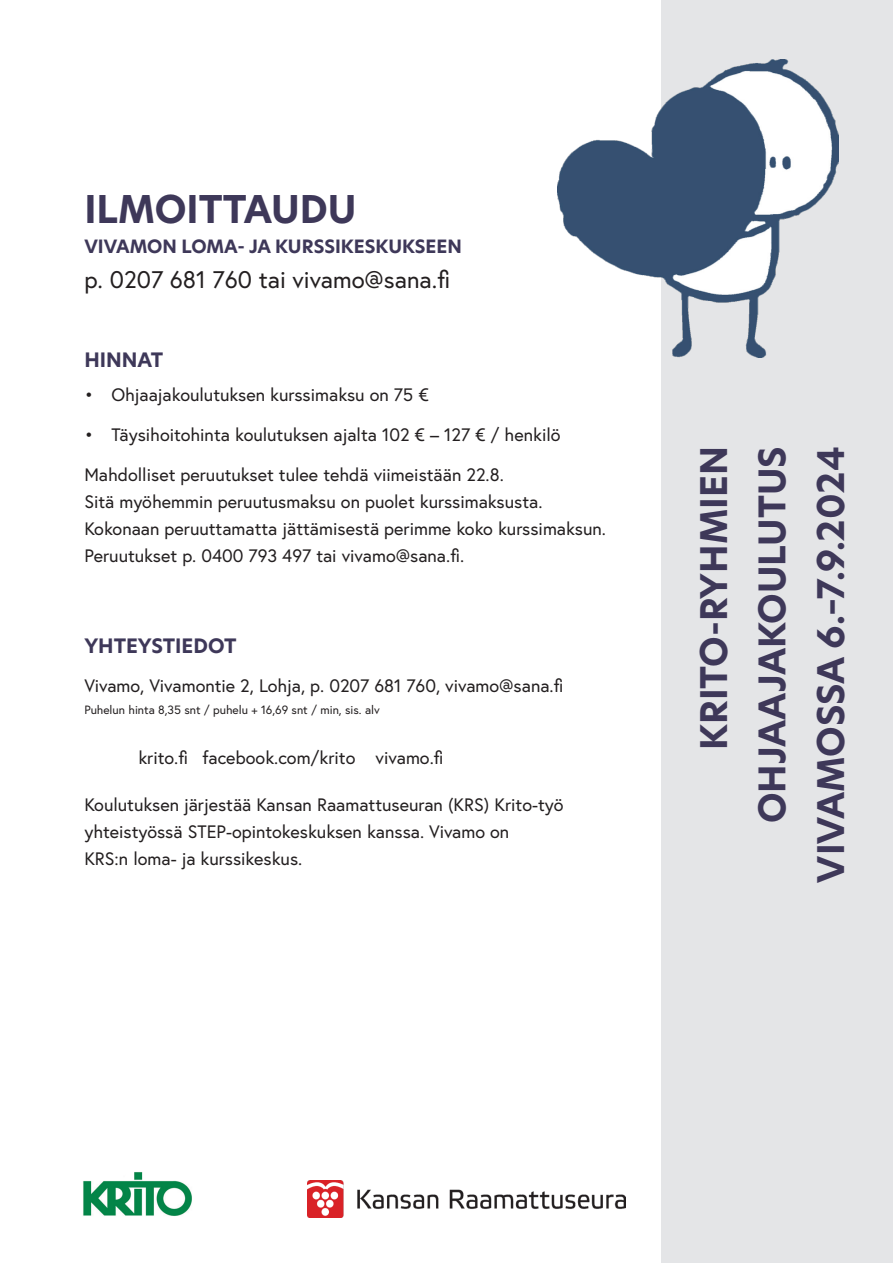
<style>
.page{position:relative;width:893px;height:1263px;background:#fff}
.page>*{position:absolute;margin:0;border:0;box-sizing:border-box;transform-origin:0 0}
.Väliotsikko{font:700 37.5px "New Hero";color:#3e3859}
.t1{font:700 36px/58.5px "New Hero";color:#3e3859;text-align:right}
.t2{font:24px "Europa";color:#231f20}
.Väliotsikko-2{font:700 19.5px "New Hero";color:#3e3859}
.t3{font:18px/27px "Europa";color:#231f20}
.Väliotsikko-3{font:700 18px "New Hero";color:#3e3859}
.t4{font:12px "Europa";color:#231f20}
</style>
<div class="page">
<div style="left:661px;top:0;width:232px;height:1263px;background:#e4e5e7"></div>
<img style="left:83px;top:1172px;width:109px;height:44px">
<img style="left:307px;top:1181px;width:319px;height:36px">
<img style="left:558px;top:60px;width:281px;height:298px">
<p class="Väliotsikko" style="left:84px;top:183px;width:274px">ILMOITTAUDU</p>
<p class="Väliotsikko-3" style="left:84px;top:234px;width:379px">VIVAMON LOMA- JA KURSSIKESKUKSEEN</p>
<p class="t2" style="left:84px;top:265px;width:367px">p. 0207 681 760 tai vivamo@sana.fi</p>
<p class="Väliotsikko-2" style="left:84px;top:347px;width:80px">HINNAT</p>
<p class="t3" style="left:84px;top:381px;width:346px">• Ohjaajakoulutuksen kurssimaksu on 75 €</p>
<p class="t3" style="left:84px;top:421px;width:478px">• Täysihoitohinta koulutuksen ajalta 102 € – 127 € / henkilö</p>
<p class="t3" style="left:84px;top:461px;width:523px">Mahdolliset peruutukset tulee tehdä viimeistään 22.8.<br>Sitä myöhemmin peruutusmaksu on puolet kurssimaksusta.<br>Kokonaan peruuttamatta jättämisestä perimme koko kurssimaksun.<br>Peruutukset p. 0400 793 497 tai vivamo@sana.fi.</p>
<p class="Väliotsikko-2" style="left:84px;top:633px;width:154px">YHTEYSTIEDOT</p>
<p class="t3" style="left:84px;top:672px;width:481px">Vivamo, Vivamontie 2, Lohja, p. 0207 681 760, vivamo@sana.fi</p>
<p class="t4" style="left:84px;top:702px;width:297px">Puhelun hinta 8,35 snt / puhelu + 16,69 snt / min, sis. alv</p>
<p class="t3" style="left:138px;top:743px;width:307px">krito.fi facebook.com/krito vivamo.fi</p>
<p class="t3" style="left:84px;top:791px;width:481px">Koulutuksen järjestää Kansan Raamattuseuran (KRS) Krito-työ yhteistyössä STEP-opintokeskuksen kanssa. Vivamo on<br>KRS:n loma- ja kurssikeskus.</p>
<p class="t1" style="left:685px;top:882px;width:437px;rotate:-90deg">KRITO-RYHMIEN<br>OHJAAJAKOULUTUS<br>VIVAMOSSA 6.–7.9.2024</p>
</div>
